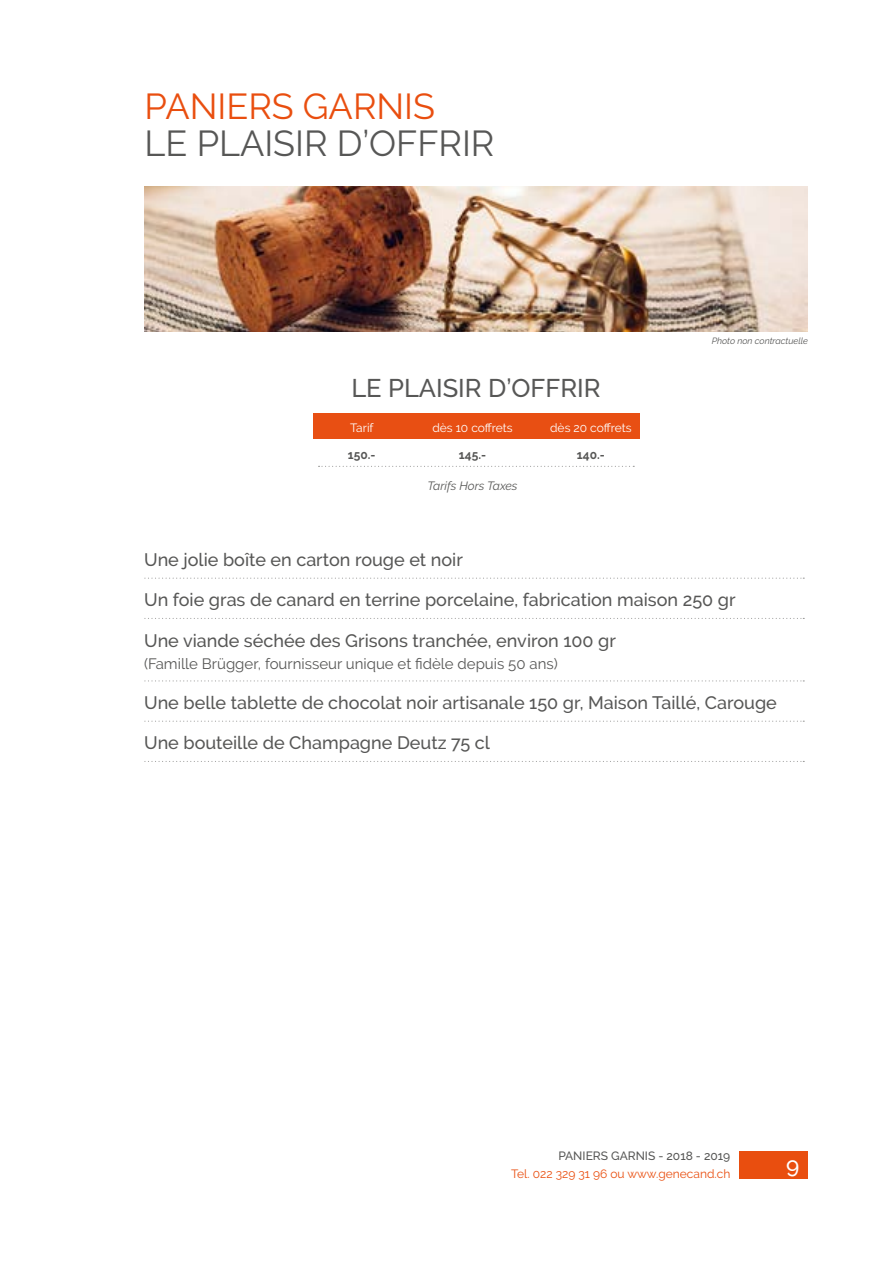
<style>
.page{position:relative;width:893px;height:1263px;background:#fff}
.page>*{position:absolute;margin:0;border:0;box-sizing:border-box;transform-origin:0 0}
.t1{font:36px "Raleway";color:#575756}
.t2{font:36px "Raleway";color:#e94e0f}
.t3{font:500 25.5px "Raleway";color:#575756}
.t4{font:500 22.5px "Raleway";color:#fff}
.t5{font:500 18px "Raleway";color:#575756}
.t6{font:15px "Raleway";color:#575756}
.t7{font:12px "Raleway";color:#e94e0f}
.t8{font:12px "Raleway";color:#fff}
.t9{font:500 12px "Raleway";color:#575756}
.t10{font:700 12px "Raleway";color:#575756}
.t11{font:italic 12px "Raleway";color:#575756}
.t12{font:italic 9px "Raleway";color:#575756}
</style>
<div class="page">
<div style="left:740px;top:1151px;width:68px;height:28px;background:#e94e0f"></div>
<img style="left:145px;top:187px;width:663px;height:144px">
<svg style="left:144px;top:578px;width:660px;height:1px"></svg>
<svg style="left:144px;top:618px;width:660px;height:1px"></svg>
<svg style="left:144px;top:680px;width:660px;height:1px"></svg>
<svg style="left:144px;top:721px;width:660px;height:1px"></svg>
<svg style="left:144px;top:761px;width:660px;height:1px"></svg>
<div style="left:313px;top:414px;width:326px;height:25px;background:#e84f13"></div>
<svg style="left:319px;top:466px;width:315px;height:1px"></svg>
<h1 class="t2" style="left:145px;top:85px;width:292px">PANIERS GARNIS</h1>
<h1 class="t1" style="left:145px;top:123px;width:351px">LE PLAISIR D’OFFRIR</h1>
<h2 class="t3" style="left:351px;top:373px;width:251px">LE PLAISIR D’OFFRIR</h2>
<p class="t8" style="left:350px;top:421px;width:25px">Tarif</p>
<p class="t10" style="left:348px;top:448px;width:29px">150.-</p>
<p class="t8" style="left:432px;top:421px;width:82px">dès 10 coffrets</p>
<p class="t10" style="left:459px;top:448px;width:29px">145.-</p>
<p class="t11" style="left:428px;top:478px;width:92px">Tarifs Hors Taxes</p>
<p class="t8" style="left:550px;top:421px;width:83px">dès 20 coffrets</p>
<p class="t10" style="left:577px;top:448px;width:29px">140.-</p>
<p class="t12" style="left:712px;top:336px;width:98px">Photo non contractuelle</p>
<p class="t5" style="left:144px;top:549px;width:320px">Une jolie boîte en carton rouge et noir</p>
<p class="t5" style="left:144px;top:590px;width:593px">Un foie gras de canard en terrine porcelaine, fabrication maison 250 gr</p>
<p class="t5" style="left:144px;top:630px;width:473px">Une viande séchée des Grisons tranchée, environ 100 gr</p>
<p class="t6" style="left:144px;top:655px;width:415px">(Famille Brügger, fournisseur unique et fidèle depuis 50 ans)</p>
<p class="t5" style="left:144px;top:692px;width:634px">Une belle tablette de chocolat noir artisanale 150 gr, Maison Taillé, Carouge</p>
<p class="t5" style="left:144px;top:733px;width:347px">Une bouteille de Champagne Deutz 75 cl</p>
<p class="t9" style="left:558px;top:1149px;width:173px">PANIERS GARNIS - 2018 - 2019</p>
<p class="t7" style="left:511px;top:1167px;width:221px">Tel. 022 329 31 96 ou www.genecand.ch</p>
<p class="t4" style="left:786px;top:1152px;width:15px">9</p>
</div>
